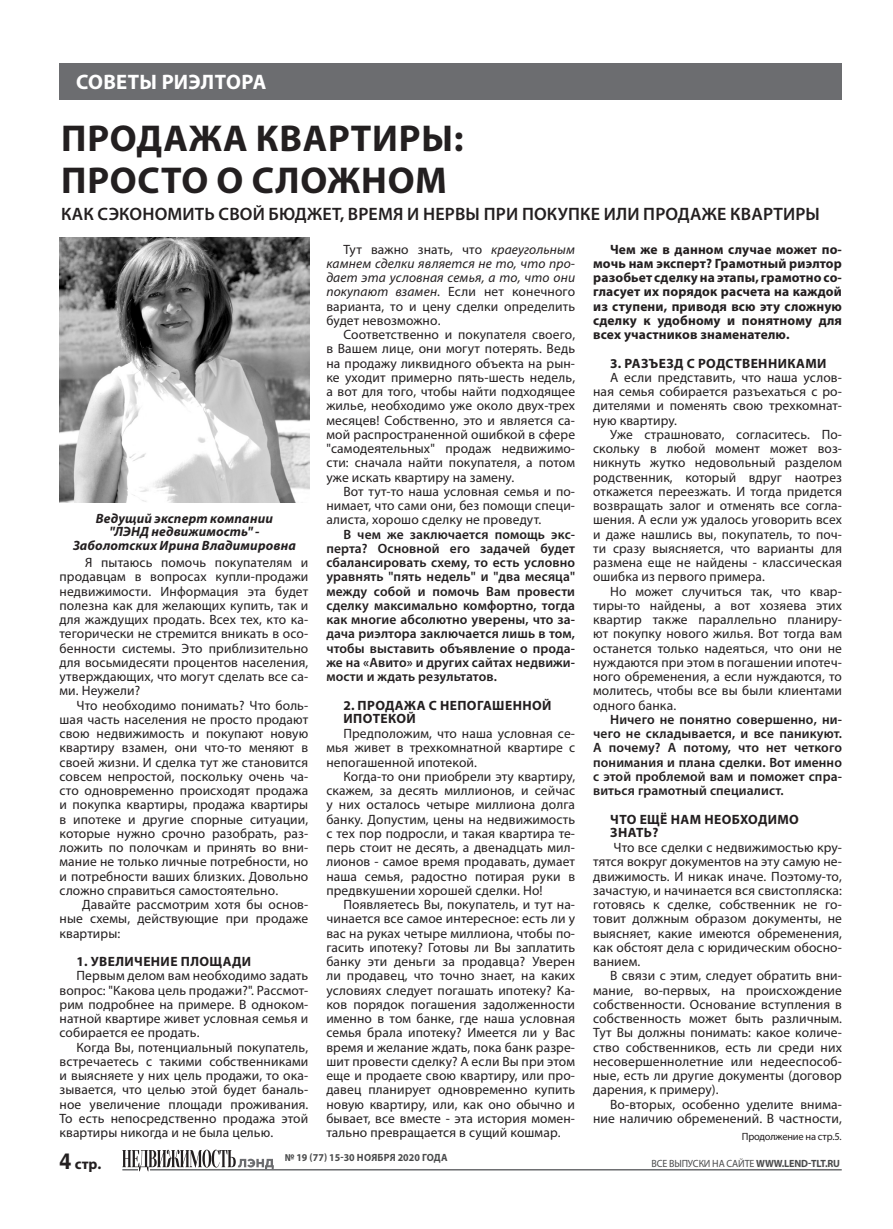
<style>
.page{position:relative;width:893px;height:1229px;background:#fff}
.page>*{position:absolute;margin:0;border:0;box-sizing:border-box;transform-origin:0 0}
.t1{font:700 37.5px "Myriad Pro";letter-spacing:.02em;color:#231f20}
.РУБРИКА{font:700 21px "Myriad Pro";letter-spacing:.01em;color:#fff}
.пояснение_названия_с{font:600 18px "Myriad Pro";letter-spacing:.01em;color:#231f20}
.Normal_MK{font:700 15px "Myriad Pro";color:#231f20}
.основной_текст_стать{font:13.5px/14.2px "Myriad Pro";letter-spacing:.01em;color:#231f20;text-align:justify}
.основной_текст_стать-2{font:600 13.5px/14.2px "Myriad Pro";letter-spacing:.01em;color:#231f20;text-align:justify}
.основной_текст_стать-3{font:700 13.5px/14.2px "Myriad Pro";letter-spacing:.01em;color:#231f20;text-align:justify}
.основной_текст_стать-4{font:italic 13.5px/14.2px "Myriad Pro";letter-spacing:.01em;color:#231f20;text-align:justify}
.заголовки_в_тексте{font:700 13.5px/13.5px "Myriad Pro";letter-spacing:.03em;color:#231f20}
.РУБРИКА-2{font:italic 700 13.5px/13.5px "Myriad Pro";letter-spacing:.01em;color:#231f20;text-align:center}
.t2{font:10.5px "Myriad Pro";letter-spacing:-.01em;color:#4b4c4d;scale:.95 1}
.t3{font:700 10.5px "Myriad Pro";color:#4b4c4d;scale:.95 1}
.основной_текст_стать-5{font:10.5px "Myriad Pro";letter-spacing:-.02em;color:#231f20}
.s1{font-style:normal}
.s2{font-family:"Franklin Gothic";font-weight:600;font-size:22.5px}
.s3{font-weight:700}
</style>
<div class="page">
<hr style="left:122px;top:1169px;width:720px;height:1px;background:#6c6d70">
<svg style="left:122px;top:1150px;width:152px;height:21px"></svg>
<div style="left:60px;top:63px;width:782px;height:37px;background:#6c6d70"></div>
<img style="left:60px;top:238px;width:249px;height:264px">
<p class="РУБРИКА" style="left:76px;top:68px;width:192px">СОВЕТЫ РИЭЛТОРА</p>
<p class="t1" style="left:61px;top:114px;width:404px">ПРОДАЖА КВАРТИРЫ:</p>
<p class="t1" style="left:61px;top:156px;width:387px">ПРОСТО О СЛОЖНОМ</p>
<p class="пояснение_названия_с" style="left:61px;top:202px;width:760px">КАК СЭКОНОМИТЬ СВОЙ БЮДЖЕТ, ВРЕМЯ И НЕРВЫ ПРИ ПОКУПКЕ ИЛИ ПРОДАЖЕ КВАРТИРЫ</p>
<p class="РУБРИКА-2" style="left:73px;top:511px;width:224px">Ведущий эксперт компании<br>"ЛЭНД недвижимость" -<br>Заболотских Ирина Владимировна</p>
<p class="основной_текст_стать" style="left:60px;top:555px;width:250px;text-indent:26px">Я пытаюсь помочь покупателям и продавцам в вопросах купли-продажи недвижимости. Информация эта будет полезна как для желающих купить, так и для жаждущих продать. Всех тех, кто ка&shy;тегорически не стремится вникать в осо&shy;бенности системы. Это приблизительно для восьмидесяти процентов населения, утверждающих, что могут сделать все са&shy;ми. Неужели?</p>
<p class="основной_текст_стать" style="left:60px;top:698px;width:250px;text-indent:17px">Что необходимо понимать? Что боль&shy;шая часть населения не просто продают свою недвижимость и покупают новую квартиру взамен, они что-то меняют в своей жизни. И сделка тут же становится совсем непростой, поскольку очень ча&shy;сто одновременно происходят продажа и покупка квартиры, продажа квартиры в ипотеке и другие спорные ситуации, которые нужно срочно разобрать, раз&shy;ложить по полочкам и принять во вни&shy;мание не только личные потребности, но и потребности ваших близких. Довольно сложно справиться самостоятельно.</p>
<p class="основной_текст_стать" style="left:60px;top:897px;width:250px;text-indent:23px">Давайте рассмотрим хотя бы основ&shy;ные схемы, действующие при продаже квартиры:</p>
<p class="заголовки_в_тексте" style="left:77px;top:954px;width:176px">1. УВЕЛИЧЕНИЕ ПЛОЩАДИ</p>
<p class="основной_текст_стать" style="left:60px;top:968px;width:250px;text-indent:17px">Первым делом вам необходимо задать вопрос: "Какова цель продажи?". Рассмот&shy;рим подробнее на примере. В одноком&shy;натной квартире живет условная семья и собирается ее продать.</p>
<p class="основной_текст_стать" style="left:60px;top:1040px;width:250px;text-indent:17px">Когда Вы, потенциальный покупатель, встречаетесь с такими собственниками и выясняете у них цель продажи, то ока&shy;зывается, что целью этой будет баналь&shy;ное увеличение площади проживания.<br>То есть непосредственно продажа этой квартиры никогда и не была целью.</p>
<p class="основной_текст_стать-4" style="left:326px;top:242px;width:250px;text-indent:17px"><span class="s1">Тут важно знать, что</span> краеугольным камнем сделки является не то, что про&shy;дает эта условная семья, а то, что они покупают взамен<span class="s1">. Если нет конечного варианта, то и цену сделки определить будет невозможно.</span></p>
<p class="основной_текст_стать" style="left:326px;top:327px;width:250px;text-indent:17px">Соответственно и покупателя своего, в Вашем лице, они могут потерять. Ведь на продажу ликвидного объекта на рын&shy;ке уходит примерно пять-шесть недель, а вот для того, чтобы найти подходящее жилье, необходимо уже около двух-трех месяцев! Собственно, это и является са&shy;мой распространенной ошибкой в сфере "самодеятельных" продаж недвижимо&shy;сти: сначала найти покупателя, а потом уже искать квартиру на замену.</p>
<p class="основной_текст_стать" style="left:326px;top:484px;width:250px;text-indent:17px">Вот тут-то наша условная семья и по&shy;нимает, что сами они, без помощи специ&shy;алиста, хорошо сделку не проведут.</p>
<p class="основной_текст_стать-2" style="left:326px;top:527px;width:250px;text-indent:17px">В чем же заключается помощь экс&shy;перта? Основной его задачей будет сбалансировать схему, то есть условно уравнять "пять недель" и "два месяца" между собой и помочь Вам провести сделку максимально комфортно, тогда как многие абсолютно уверены, что за&shy;дача риэлтора заключается лишь в том, чтобы выставить объявление о прода&shy;же на «Авито» и других сайтах недвижи&shy;мости и ждать результатов.</p>
<p class="заголовки_в_тексте" style="left:343px;top:698px;width:210px">2. ПРОДАЖА С НЕПОГАШЕННОЙ<br>ИПОТЕКОЙ</p>
<p class="основной_текст_стать" style="left:326px;top:726px;width:250px;text-indent:17px">Предположим, что наша условная се&shy;мья живет в трехкомнатной квартире с непогашенной ипотекой.</p>
<p class="основной_текст_стать" style="left:326px;top:769px;width:250px;text-indent:17px">Когда-то они приобрели эту квартиру, скажем, за десять миллионов, и сейчас у них осталось четыре миллиона долга банку. Допустим, цены на недвижимость с тех пор подросли, и такая квартира те&shy;перь стоит не десять, а двенадцать мил&shy;лионов - самое время продавать, думает наша семья, радостно потирая руки в предвкушении хорошей сделки. Но!</p>
<p class="основной_текст_стать" style="left:326px;top:897px;width:250px;text-indent:17px">Появляетесь Вы, покупатель, и тут на&shy;чинается все самое интересное: есть ли у вас на руках четыре миллиона, чтобы по&shy;гасить ипотеку? Готовы ли Вы заплатить банку эти деньги за продавца? Уверен ли продавец, что точно знает, на каких условиях следует погашать ипотеку? Ка&shy;ков порядок погашения задолженности именно в том банке, где наша условная семья брала ипотеку? Имеется ли у Вас время и желание ждать, пока банк разре&shy;шит провести сделку? А если Вы при этом еще и продаете свою квартиру, или про&shy;давец планирует одновременно купить новую квартиру, или, как оно обычно и бывает, все вместе - эта история момен&shy;тально превращается в сущий кошмар.</p>
<p class="основной_текст_стать-3" style="left:593px;top:241px;width:250px;text-indent:17px">Чем же в данном случае может по&shy;мочь нам эксперт? Грамотный риэлтор разобьет сделку на этапы, грамотно со&shy;гласует их порядок расчета на каждой из ступени, приводя всю эту сложную сделку к удобному и понятному для всех участников знаменателю.</p>
<p class="заголовки_в_тексте" style="left:610px;top:356px;width:218px">3. РАЗЪЕЗД С РОДСТВЕННИКАМИ</p>
<p class="основной_текст_стать" style="left:593px;top:370px;width:250px;text-indent:17px">А если представить, что наша услов&shy;ная семья собирается разъехаться с ро&shy;дителями и поменять свою трехкомнат&shy;ную квартиру.</p>
<p class="основной_текст_стать" style="left:593px;top:427px;width:250px;text-indent:17px">Уже страшновато, согласитесь. По&shy;скольку в любой момент может воз&shy;никнуть жутко недовольный разделом родственник, который вдруг наотрез откажется переезжать. И тогда придется возвращать залог и отменять все согла&shy;шения. А если уж удалось уговорить всех и даже нашлись вы, покупатель, то поч&shy;ти сразу выясняется, что варианты для размена еще не найдены - классическая ошибка из первого примера.</p>
<p class="основной_текст_стать" style="left:593px;top:584px;width:250px;text-indent:17px">Но может случиться так, что квар&shy;тиры-то найдены, а вот хозяева этих квартир также параллельно планиру&shy;ют покупку нового жилья. Вот тогда вам останется только надеяться, что они не нуждаются при этом в погашении ипотеч&shy;ного обременения, а если нуждаются, то молитесь, чтобы все вы были клиентами одного банка.</p>
<p class="основной_текст_стать-2" style="left:593px;top:712px;width:250px;text-indent:17px">Ничего не понятно совершенно, ни&shy;чего не складывается, и все паникуют.<br>А почему? А потому, что нет четкого понимания и плана сделки. Вот именно с этой проблемой вам и поможет спра&shy;виться грамотный специалист.</p>
<p class="заголовки_в_тексте" style="left:610px;top:812px;width:190px">ЧТО ЕЩЁ НАМ НЕОБХОДИМО<br>ЗНАТЬ?</p>
<p class="основной_текст_стать" style="left:593px;top:840px;width:250px;text-indent:20px">Что все сделки с недвижимостью кру&shy;тятся вокруг документов на эту самую не&shy;движимость. И никак иначе. Поэтому-то, зачастую, и начинается вся свистопляска: готовясь к сделке, собственник не го&shy;товит должным образом документы, не выясняет, какие имеются обременения, как обстоят дела с юридическим обосно&shy;ванием.</p>
<p class="основной_текст_стать" style="left:593px;top:968px;width:250px;text-indent:17px">В связи с этим, следует обратить вни&shy;мание, во-первых, на происхождение собственности. Основание вступления в собственность может быть различным.<br>Тут Вы должны понимать: какое количе&shy;ство собственников, есть ли среди них несовершеннолетние или недееспособ&shy;ные, есть ли другие документы (договор дарения, к примеру).</p>
<p class="основной_текст_стать" style="left:593px;top:1097px;width:250px;text-align:right">Во-вторых, особенно уделите внима&shy;ние наличию обременений. В частности,</p>
<p class="основной_текст_стать-5" style="left:742px;top:1129px;width:101px">Продолжение на стр.5.</p>
<p class="Normal_MK" style="left:60px;top:1154px;width:43px"><span class="s2">4</span> стр.</p>
<p class="t3" style="left:285px;top:1151px;width:173px">№ 19 (77) 15-30 НОЯБРЯ 2020 ГОДА</p>
<p class="t2" style="left:651px;top:1157px;width:200px">ВСЕ ВЫПУСКИ НА САЙТЕ <span class="s3">WWW.LEND-TLT.RU</span></p>
</div>
